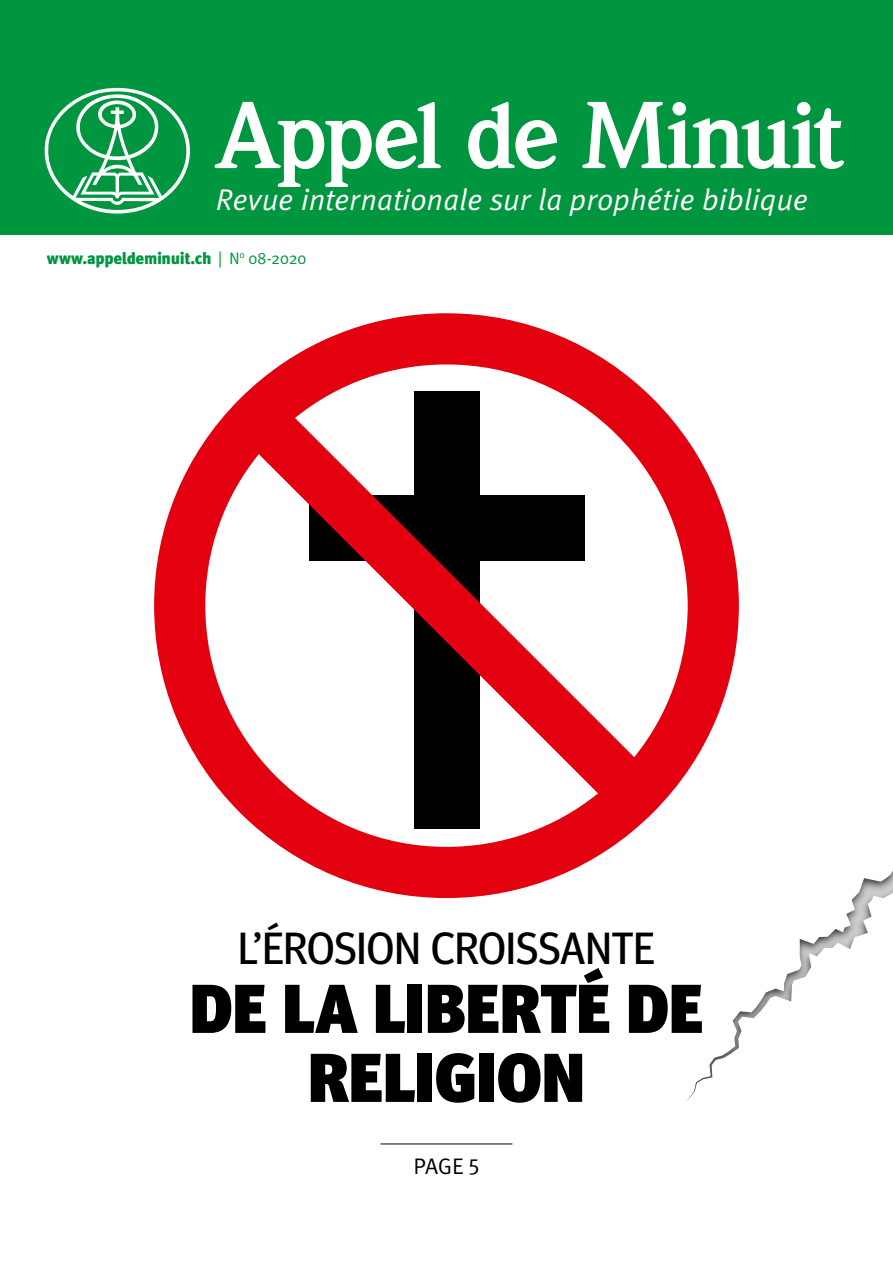
<style>
.page{position:relative;width:893px;height:1263px;background:#fff}
.page>*{position:absolute;margin:0;border:0;box-sizing:border-box;transform-origin:0 0}
.t1{font:700 93px "Weidemann";letter-spacing:-.04em;color:#fff}
.t2{font:900 69px/69px "Meta Headline OT";letter-spacing:.005em;color:#000;text-align:center}
.t3{font:45px "Meta Headline OT";color:#000}
.t4{font:30px "Meta OT Norm Ita";letter-spacing:-.005em;color:#fff}
.t5{font:22.5px "Meta OT Norm";color:#000}
.t6{font:900 16.5px "Meta OT";letter-spacing:-.025em;color:#00963f}
.s1{font-family:"Meta OT Norm";font-weight:400}
</style>
<div class="page">
<div style="left:0;top:0;width:893px;height:235px;background:#00963f"></div>
<svg style="left:45px;top:88px;width:145px;height:126px"></svg>
<hr style="left:381px;top:1143px;width:131px;height:1px;background:#000">
<svg style="left:154px;top:313px;width:585px;height:585px"></svg>
<img style="left:685px;top:865px;width:208px;height:237px">
<h1 class="t1" style="left:216px;top:81px;width:628px">Appel de Minuit</h1>
<p class="t4" style="left:216px;top:181px;width:594px">Revue internationale sur la prophétie biblique</p>
<p class="t6" style="left:47px;top:248px;width:261px">www.appeldeminuit.ch <span class="s1">| N</span><sup>o</sup> <span class="s1">08-2020</span></p>
<h3 class="t3" style="left:238px;top:921px;width:418px">L’ÉROSION CROISSANTE</h3>
<h2 class="t2" style="left:190px;top:977px;width:514px">DE LA LIBERTÉ DE<br>RELIGION</h2>
<p class="t5" style="left:413px;top:1152px;width:68px">PAGE 5</p>
</div>
